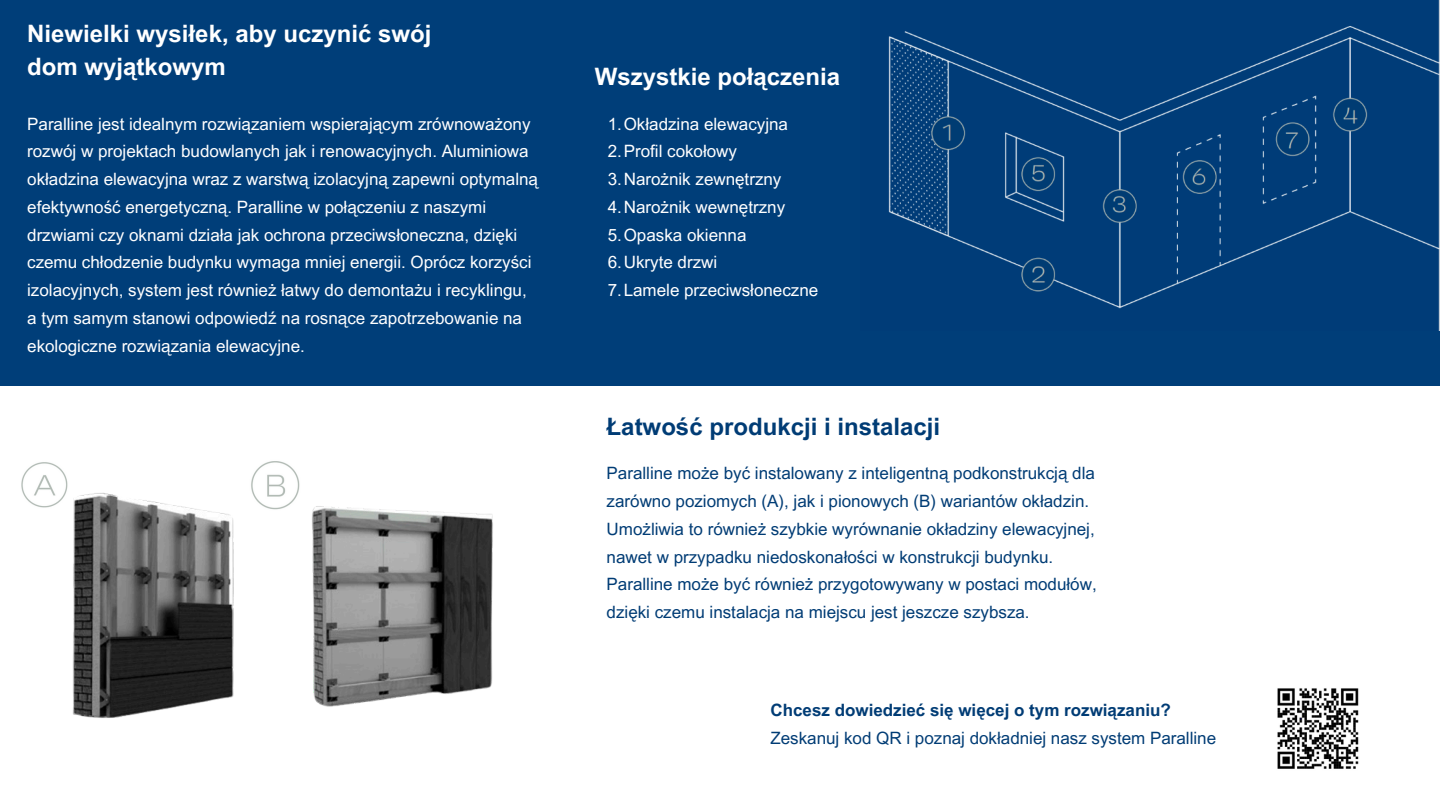
<style>
.page{position:relative;width:1440px;height:810px;background:#003e79}
.page>*{position:absolute;margin:0;border:0;box-sizing:border-box;transform-origin:0 0}
.t1{font:700 24px/33px "Arial MT Pro";color:#fff}
.t2{font:700 24px "Arial MT Pro";color:#003c75}
.t3{font:17px/27.8px "Arial MT Pro";color:#fff}
.t4{font:17px/27.8px "Arial MT Pro";color:#003c75}
.t5{font:700 17px "Arial MT Pro";color:#003c75}
</style>
<div class="page">
<img style="left:888px;top:0;width:552px;height:331px">
<div style="left:0;top:387px;width:1439px;height:423px;background:#fff"></div>
<img style="left:73px;top:493px;width:420px;height:225px">
<img style="left:21px;top:462px;width:47px;height:46px">
<img style="left:244px;top:461px;width:62px;height:54px">
<img style="left:1277px;top:688px;width:82px;height:81px">
<p class="t1" style="left:27px;top:20px;width:406px">Niewielki wysiłek, aby uczynić swój dom wyjątkowym</p>
<p class="t3" style="left:27px;top:112px;width:512px">Paralline jest idealnym rozwiązaniem wspierającym zrównoważony rozwój w projektach budowlanych jak i renowacyjnych. Aluminiowa okładzina elewacyjna wraz z warstwą izolacyjną zapewni optymalną efektywność energetyczną. Paralline w połączeniu z naszymi drzwiami czy oknami działa jak ochrona przeciwsłoneczna, dzięki czemu chłodzenie budynku wymaga mniej energii. Oprócz korzyści izolacyjnych, system jest również łatwy do demontażu i recyklingu, a tym samym stanowi odpowiedź na rosnące zapotrzebowanie na ekologiczne rozwiązania elewacyjne.</p>
<p class="t1" style="left:595px;top:63px;width:247px">Wszystkie połączenia</p>
<p class="t3" style="left:608px;top:112px;width:182px">1.Okładzina elewacyjna</p>
<p class="t3" style="left:608px;top:140px;width:131px">2.Profil cokołowy</p>
<p class="t3" style="left:608px;top:167px;width:175px">3.Narożnik zewnętrzny</p>
<p class="t3" style="left:608px;top:195px;width:179px">4.Narożnik wewnętrzny</p>
<p class="t3" style="left:608px;top:223px;width:140px">5.Opaska okienna</p>
<p class="t3" style="left:608px;top:251px;width:111px">6.Ukryte drzwi</p>
<h1 class="t3" style="left:608px;top:278px;width:212px">7.Lamele przeciwsłoneczne</h1>
<p class="t2" style="left:607px;top:418px;width:335px">Łatwość produkcji i instalacji</p>
<p class="t4" style="left:607px;top:462px;width:490px">Paralline może być instalowany z inteligentną podkonstrukcją dla</p>
<p class="t4" style="left:607px;top:489px;width:492px">zarówno poziomych (A), jak i pionowych (B) wariantów okładzin.<br>Umożliwia to również szybkie wyrównanie okładziny elewacyjnej, nawet w przypadku niedoskonałości w konstrukcji budynku.<br>Paralline może być również przygotowywany w postaci modułów, dzięki czemu instalacja na miejscu jest jeszcze szybsza.</p>
<p class="t5" style="left:770px;top:704px;width:402px">Chcesz dowiedzieć się więcej o tym rozwiązaniu?</p>
<p class="t4" style="left:770px;top:726px;width:447px">Zeskanuj kod QR i poznaj dokładniej nasz system Paralline</p>
</div>
